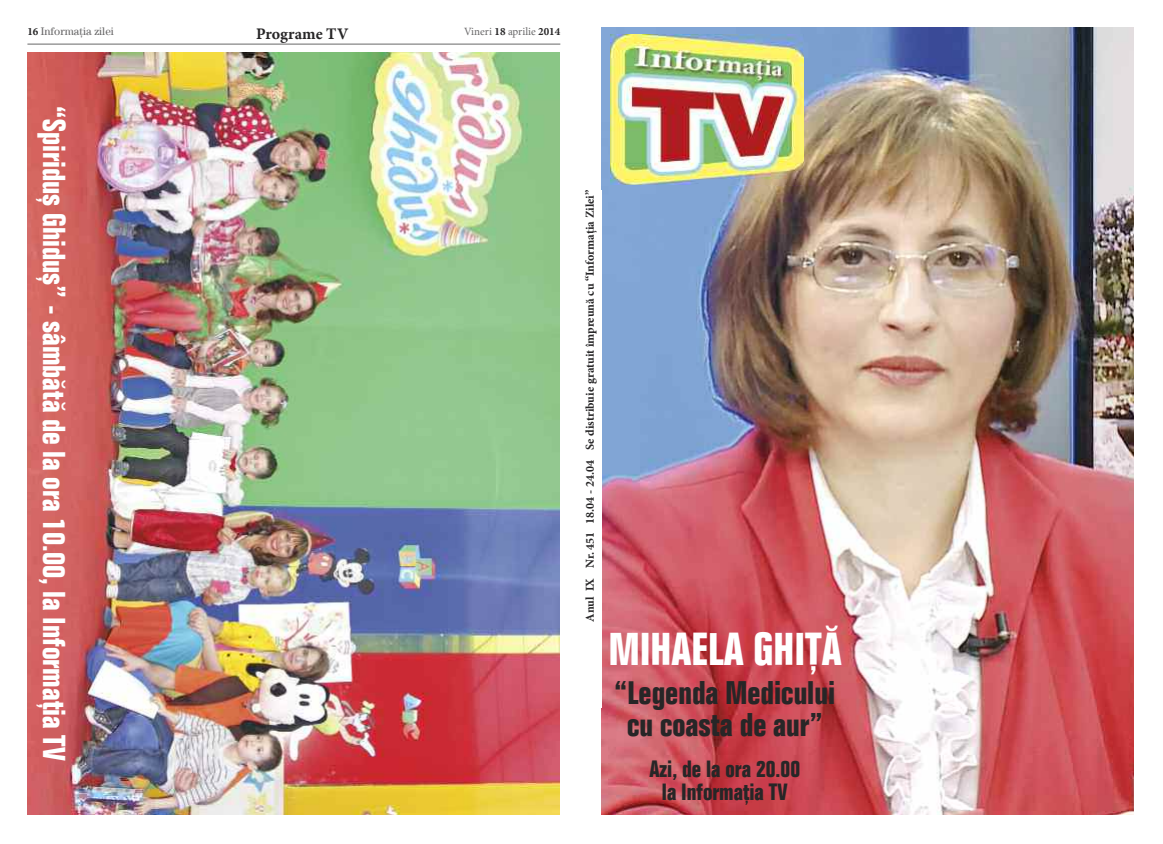
<style>
.page{position:relative;width:1163px;height:844px;background:#fff}
.page>*{position:absolute;margin:0;border:0;box-sizing:border-box;transform-origin:0 0}
.t1{font:condensed 45px "IZ BC Folio";color:#fff}
.t2{font:condensed 32px/32px "IZ BC Folio";color:#272627;text-align:center}
.t3{font:condensed 31px "IZ BC Folio";color:#fff}
.t4{font:condensed 23px/23px "IZ BC Folio";color:#272627;text-align:center}
.t5{font:16px "IZ Minion Pro Bold";letter-spacing:.005em;color:#272627}
.t6{font:12px "IZ Minion Pro Bold";color:#272627}
.t7{font:11px "IZ Minion Pro Regular";color:#686768}
.t8{font:11px "IZ Century Std Book";color:#686768}
.s1{font-family:"IZ Minion Pro Bold";color:#272627}
</style>
<div class="page">
<hr style="left:27px;top:44px;width:533px;height:1px;background:#686768">
<img style="left:601px;top:27px;width:532px;height:787px">
<img style="left:27px;top:52px;width:532px;height:762px">
<img style="left:610px;top:34px;width:193px;height:151px">
<p class="t8" style="left:27px;top:28px;width:88px"><span class="s1">16</span> Informa\ia zilei</p>
<h3 class="t5" style="left:256px;top:27px;width:94px">Programe TV</h3>
<p class="t7" style="left:464px;top:27px;width:98px">vineri <span class="s1">18</span> aprilie <span class="s1">2014</span></p>
<h3 class="t3" style="left:65px;top:106px;width:655px;rotate:90deg">“Spiridu; Ghidu;” - s]mb[t[ de la ora 10.00, la Informa\ia TV</h3>
<p class="t6" style="left:585px;top:621px;width:433px;rotate:-90deg">Anul IX Nr. 451 18.04 - 24.04 Se distribuie gratuit `mpreun[ cu “Informa\ia Zilei”</p>
<h1 class="t1" style="left:608px;top:632px;width:234px">MIHAELA GHI|{</h1>
<h2 class="t2" style="left:614px;top:679px;width:222px">“Legenda Medicului cu coasta de aur”</h2>
<h3 class="t4" style="left:649px;top:758px;width:152px">Azi, de la ora 20.00 la Informa\ia TV</h3>
</div>
